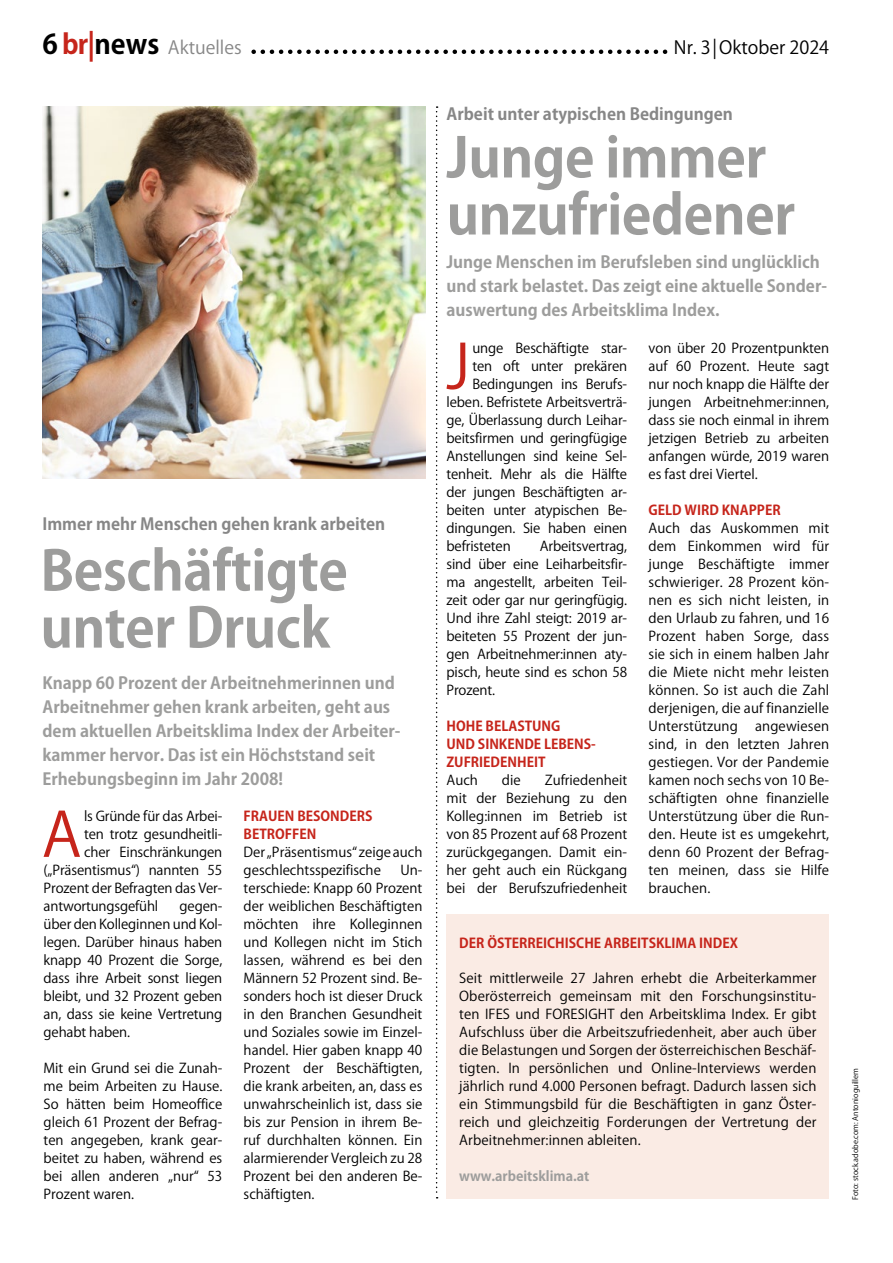
<style>
.page{position:relative;width:893px;height:1263px;background:#fff}
.page>*{position:absolute;margin:0;border:0;box-sizing:border-box;transform-origin:0 0}
.t1{font:60.75px "Koz Go Pro";color:#c6251b}
.t2{font:700 54px/57px "Koz Go Pro";letter-spacing:-.01em;color:#9d9d9c}
.t3{font:18px "Koz Go Pro";color:#878787}
.t4{font:18px "Koz Go Pro";color:#000}
.t5{font:700 16.5px/24px "Koz Go Pro";color:#9d9d9c}
.t6{font:700 16.5px "Koz Go Pro";color:#878787}
.t7{font:13.5px/18px "Koz Go Pro";letter-spacing:-.01em;color:#000;text-align:justify}
.t8{font:700 13.5px/18px "Koz Go Pro";color:#c6251b}
.t9{font:700 13.5px "Koz Go Pro";color:#9d9d9c}
.t10{font:7.5px "Koz Go Pro";color:#000}
.s1{font-weight:700;font-size:27px;color:#000}
.s2{font-weight:700;font-size:27px;color:#c6251b}
</style>
<div class="page">
<svg style="left:251px;top:50px;width:417px;height:4px"></svg>
<img style="left:43px;top:106px;width:382px;height:372px">
<svg style="left:436px;top:106px;width:2px;height:1092px"></svg>
<div style="left:446px;top:914px;width:383px;height:285px;background:#faebe4"></div>
<h3 class="t3" style="left:43px;top:36px;width:201px"><span class="s1">6</span> <span class="s2">br|</span><span class="s1">news</span> Aktuelles</h3>
<h3 class="t4" style="left:674px;top:36px;width:157px">Nr. 3|Oktober 2024</h3>
<p class="t6" style="left:446px;top:103px;width:288px">Arbeit unter atypischen Bedingungen</p>
<h2 class="t2" style="left:446px;top:133px;width:350px">Junge immer unzufriedener</h2>
<p class="t6" style="left:43px;top:514px;width:344px">Immer mehr Menschen gehen krank arbeiten</p>
<h2 class="t2" style="left:40px;top:546px;width:309px">Beschäftigte unter Druck</h2>
<p class="t5" style="left:43px;top:672px;width:358px">Knapp 60 Prozent der Arbeitnehmerinnen und Arbeitnehmer gehen krank arbeiten, geht aus dem aktuellen Arbeitsklima Index der Arbeiter&shy;kammer hervor. Das ist ein Höchststand seit Erhebungsbeginn im Jahr 2008!</p>
<h1 class="t1" style="left:42px;top:795px;width:41px">A</h1>
<p class="t7" style="left:84px;top:807px;width:140px">ls Gründe für das Arbei-</p>
<p class="t7" style="left:84px;top:825px;width:140px">ten trotz gesundheitli-</p>
<p class="t7" style="left:84px;top:843px;width:140px">cher Einschränkungen</p>
<p class="t7" style="left:44px;top:861px;width:180px">(„Präsentismus“) nannten 55</p>
<p class="t7" style="left:44px;top:879px;width:180px">Prozent der Befragten das Ver-</p>
<p class="t7" style="left:44px;top:897px;width:116px">antwortungsgefühl</p>
<p class="t7" style="left:44px;top:897px;width:180px;text-indent:136px">gegen&shy;über den Kolleginnen und Kol&shy;legen. Darüber hinaus haben knapp 40 Prozent die Sorge, dass ihre Arbeit sonst liegen bleibt, und 32 Prozent geben an, dass sie keine Vertretung gehabt haben.</p>
<p class="t7" style="left:44px;top:1059px;width:180px">Mit ein Grund sei die Zunah&shy;me beim Arbeiten zu Hause.<br>So hätten beim Homeoffice gleich 61 Prozent der Befrag&shy;ten angegeben, krank gear&shy;beitet zu haben, während es bei allen anderen „nur“ 53<br>Prozent waren.</p>
<p class="t8" style="left:244px;top:808px;width:130px">FRAUEN BESONDERS<br>BETROFFEN</p>
<p class="t7" style="left:244px;top:843px;width:180px">Der „Präsentismus“ zeige auch geschlechtsspezifische</p>
<p class="t7" style="left:244px;top:861px;width:180px;text-indent:157px">Un&shy;terschiede: Knapp 60 Prozent der weiblichen Beschäftigten möchten ihre Kolleginnen und Kollegen nicht im Stich lassen, während es bei den Männern 52 Prozent sind. Be&shy;sonders hoch ist dieser Druck in den Branchen Gesundheit und Soziales sowie im Einzel&shy;handel. Hier gaben knapp 40<br>Prozent der Beschäftigten, die krank arbeiten, an, dass es unwahrscheinlich ist, dass sie bis zur Pension in ihrem Be&shy;ruf durchhalten können. Ein alarmierender Vergleich zu 28<br>Prozent bei den anderen Be&shy;schäftigten.</p>
<p class="t5" style="left:446px;top:251px;width:382px">Junge Menschen im Berufsleben sind unglücklich und stark belastet. Das zeigt eine aktuelle Sonder&shy;auswertung des Arbeitsklima Index.</p>
<h1 class="t1" style="left:446px;top:327px;width:25px">J</h1>
<p class="t7" style="left:472px;top:339px;width:156px">unge Beschäftigte star-</p>
<p class="t7" style="left:472px;top:357px;width:156px">ten oft unter prekären</p>
<p class="t7" style="left:472px;top:375px;width:156px">Bedingungen ins Berufs-</p>
<p class="t7" style="left:446px;top:393px;width:182px">leben. Befristete Arbeitsverträ-</p>
<p class="t7" style="left:446px;top:411px;width:182px">ge, Überlassung durch Leihar-</p>
<p class="t7" style="left:446px;top:429px;width:182px">beitsfirmen und geringfügige</p>
<p class="t7" style="left:446px;top:447px;width:182px">Anstellungen sind keine Sel-</p>
<p class="t7" style="left:446px;top:465px;width:182px">tenheit. Mehr als die Hälfte</p>
<p class="t7" style="left:446px;top:483px;width:182px">der jungen Beschäftigten ar-</p>
<p class="t7" style="left:446px;top:501px;width:182px">beiten unter atypischen Be-</p>
<p class="t7" style="left:446px;top:519px;width:182px">dingungen. Sie haben einen</p>
<p class="t7" style="left:446px;top:537px;width:66px">befristeten</p>
<p class="t7" style="left:446px;top:537px;width:182px;text-indent:93px">Arbeitsvertrag, sind über eine Leiharbeitsfir&shy;ma angestellt, arbeiten Teil&shy;zeit oder gar nur geringfügig.<br>Und ihre Zahl steigt: 2019 ar&shy;beiteten 55 Prozent der jun&shy;gen Arbeitnehmer:innen aty&shy;pisch, heute sind es schon 58<br>Prozent.</p>
<p class="t8" style="left:446px;top:718px;width:150px">HOHE BELASTUNG<br>UND SINKENDE LEBENS-<br>ZUFRIEDENHEIT</p>
<p class="t7" style="left:446px;top:771px;width:33px">Auch</p>
<p class="t7" style="left:502px;top:771px;width:20px">die</p>
<p class="t7" style="left:446px;top:771px;width:182px;text-indent:98px">Zufriedenheit mit der Beziehung zu den Kolleg:innen im Betrieb ist von 85 Prozent auf 68 Prozent zurückgegangen. Damit ein&shy;her geht auch ein Rückgang bei der Berufszufriedenheit</p>
<p class="t7" style="left:648px;top:339px;width:182px">von über 20 Prozentpunkten auf 60 Prozent. Heute sagt nur noch knapp die Hälfte der jungen Arbeitnehmer:innen, dass sie noch einmal in ihrem jetzigen Betrieb zu arbeiten anfangen würde, 2019 waren es fast drei Viertel.</p>
<p class="t8" style="left:648px;top:502px;width:134px">GELD WIRD KNAPPER</p>
<p class="t7" style="left:648px;top:519px;width:182px">Auch das Auskommen mit dem Einkommen wird für junge Beschäftigte immer schwieriger. 28 Prozent kön&shy;nen es sich nicht leisten, in den Urlaub zu fahren, und 16<br>Prozent haben Sorge, dass sie sich in einem halben Jahr die Miete nicht mehr leisten können. So ist auch die Zahl derjenigen, die auf finanzielle Unterstützung</p>
<p class="t7" style="left:648px;top:717px;width:182px;text-indent:107px">angewiesen sind, in den letzten Jahren gestiegen. Vor der Pandemie kamen noch sechs von 10 Be&shy;schäftigten ohne finanzielle Unterstützung über die Run&shy;den. Heute ist es umgekehrt, denn 60 Prozent der Befrag&shy;ten meinen, dass sie Hilfe brauchen.</p>
<p class="t8" style="left:459px;top:934px;width:280px">DER ÖSTERREICHISCHE ARBEITSKLIMA INDEX</p>
<p class="t7" style="left:459px;top:969px;width:359px">Seit mittlerweile 27 Jahren erhebt die Arbeiterkammer Oberösterreich gemeinsam mit den Forschungsinstitu&shy;ten IFES und FORESIGHT den Arbeitsklima Index. Er gibt Aufschluss über die Arbeitszufriedenheit, aber auch über die Belastungen und Sorgen der österreichischen Beschäf&shy;tigten. In persönlichen und Online-Interviews werden jährlich rund 4.000 Personen befragt. Dadurch lassen sich ein Stimmungsbild für die Beschäftigten in ganz Öster&shy;reich und gleichzeitig Forderungen der Vertretung der Arbeitnehmer:innen ableiten.</p>
<p class="t9" style="left:459px;top:1167px;width:132px">www.arbeitsklima.at</p>
<p class="t10" style="left:851px;top:1200px;width:133px;rotate:-90deg">Foto: stock.adobe.com: Antonioguillem</p>
</div>
